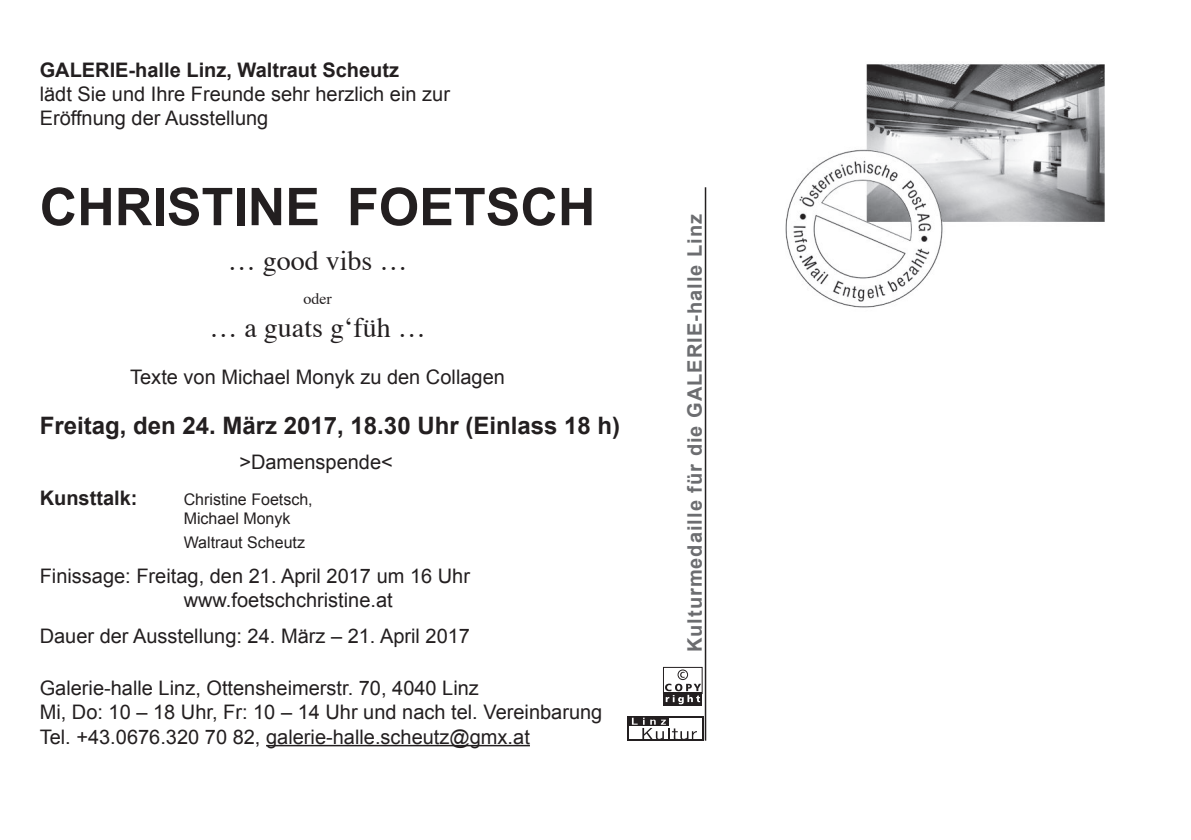
<style>
.page{position:relative;width:1191px;height:840px;background:#fff}
.page>*{position:absolute;margin:0;border:0;box-sizing:border-box;transform-origin:0 0}
.t1{font:700 52px "Arial";color:#231f20}
.t2{font:28px "Times";color:#231f20}
.t3{font:700 24px "Arial";color:#231f20}
.t4{font:20px/24px "Arial";color:#231f20}
.t5{font:700 20px "Arial";color:#231f20}
.t6{font:700 20px "Arial";letter-spacing:.05em;color:#6c6d70}
.t7{font:16px/19.2px "Arial";color:#231f20}
.t8{font:16px "Times";color:#231f20}
</style>
<div class="page">
<img style="left:785px;top:63px;width:320px;height:245px">
<div style="left:625px;top:665px;width:80px;height:21px;background:#ccc"></div>
<div style="left:625px;top:665px;width:79px;height:48px;background:#fff"></div>
<div style="left:627px;top:715px;width:77px;height:25px;background:#231f20"></div>
<svg style="left:627px;top:715px;width:76px;height:24px"></svg>
<div style="left:663px;top:667px;width:39px;height:26px;border:1px solid #231f20"></div>
<div style="left:663px;top:692px;width:39px;height:13px;background:#231f20"></div>
<svg style="left:665px;top:683px;width:36px;height:21px"></svg>
<svg style="left:677px;top:669px;width:11px;height:10px"></svg>
<div style="left:678px;top:669px;width:9px;height:10px;border:1px solid #231f20;border-radius:50%"></div>
<svg style="left:680px;top:671px;width:4px;height:6px"></svg>
<hr style="left:266px;top:744px;width:264px;height:2px;background:#231f20">
<hr style="left:705px;top:187px;width:1px;height:553px;background:#231f20">
<p class="t5" style="left:40px;top:57px;width:361px">GALERIE-halle Linz, Waltraut Scheutz</p>
<p class="t4" style="left:40px;top:82px;width:412px">lädt Sie und Ihre Freunde sehr herzlich ein zur<br>Eröffnung der Ausstellung</p>
<h1 class="t1" style="left:40px;top:172px;width:557px">CHRISTINE FOETSCH</h1>
<h2 class="t2" style="left:228px;top:234px;width:181px">… good vibs …</h2>
<p class="t8" style="left:303px;top:283px;width:30px">oder</p>
<h2 class="t2" style="left:209px;top:301px;width:218px">… a guats g‘füh …</h2>
<p class="t4" style="left:130px;top:365px;width:376px">Texte von Michael Monyk zu den Collagen</p>
<p class="t3" style="left:40px;top:409px;width:582px">Freitag, den 24. März 2017, 18.30 Uhr (Einlass 18 h)</p>
<p class="t4" style="left:239px;top:450px;width:155px">&gt;Damenspende&lt;</p>
<p class="t5" style="left:40px;top:484px;width:99px">Kunsttalk:</p>
<p class="t7" style="left:184px;top:489px;width:130px">Christine Foetsch,<br>Michael Monyk</p>
<p class="t7" style="left:184px;top:532px;width:123px">Waltraut Scheutz</p>
<p class="t4" style="left:184px;top:564px;width:288px;text-indent:-144px">Finissage: Freitag, den 21. April 2017 um 16 Uhr www.foetschchristine.at</p>
<p class="t4" style="left:40px;top:623px;width:432px">Dauer der Ausstellung: 24. März – 21. April 2017</p>
<p class="t4" style="left:40px;top:676px;width:564px">Galerie-halle Linz, Ottensheimerstr. 70, 4040 Linz<br>Mi, Do: 10 – 18 Uhr, Fr: 10 – 14 Uhr und nach tel. Vereinbarung<br>Tel. +43.0676.320 70 82, galerie-halle.scheutz@gmx.at</p>
<p class="t6" style="left:681px;top:652px;width:439px;rotate:-90deg">Kulturmedaille für die GALERIE-halle Linz</p>
</div>
